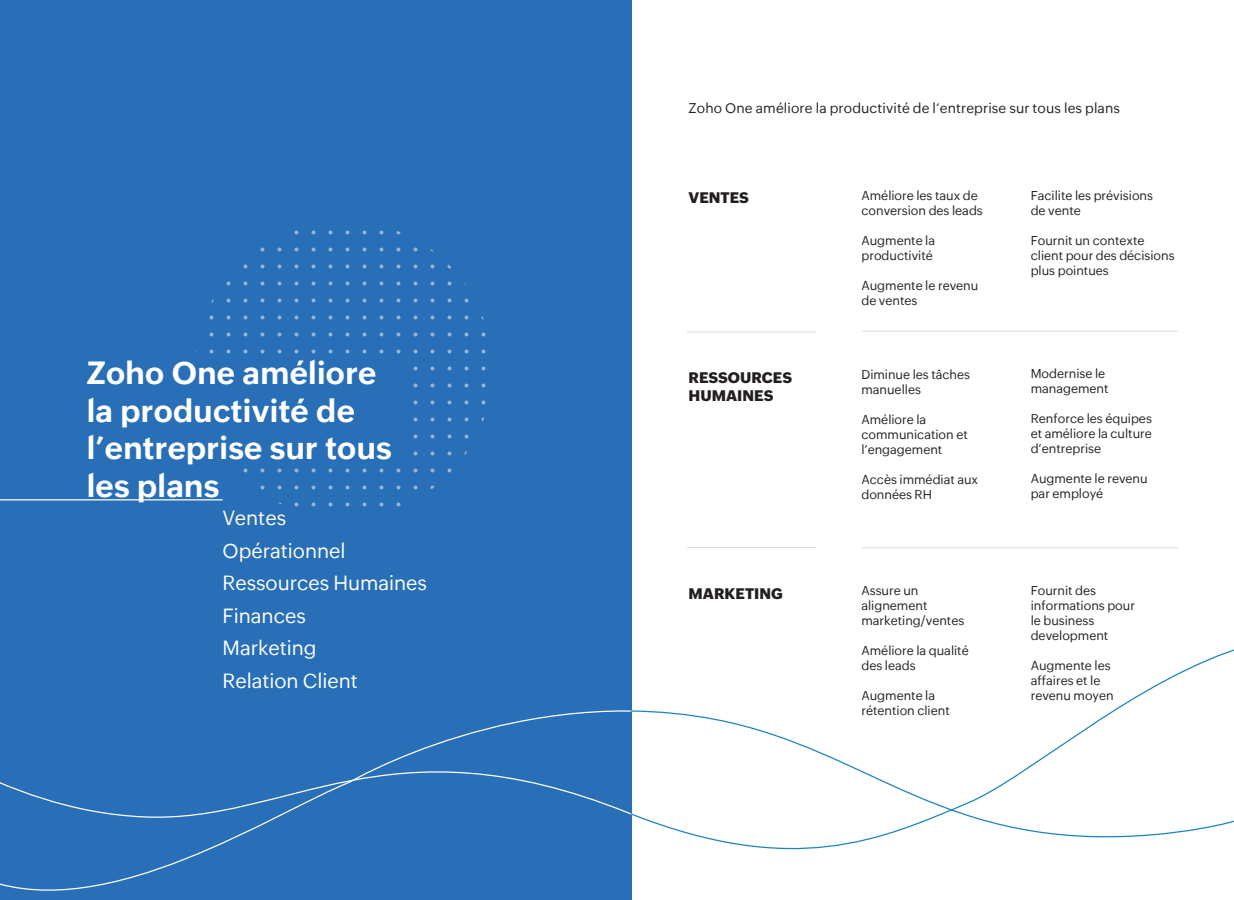
<style>
.page{position:relative;width:1234px;height:900px;background:#fff}
.page>*{position:absolute;margin:0;border:0;box-sizing:border-box;transform-origin:0 0}
.t1{font:48.12px/48.1px "Proxima Nova Extrabld";letter-spacing:.01em;color:#fff}
.t2{font:700 31.25px/37.5px "Zoho Puvi";letter-spacing:.01em;color:#fff}
.t3{font:20px/32.5px "Zoho Puvi";color:#fff}
.t4{font:800 15px/18px "Zoho Puvi";color:#231f20}
.t5{font:13.75px "Zoho Puvi";letter-spacing:.01em;color:#231f20}
.t6{font:12.5px/15px "Zoho Puvi";color:#231f20}
</style>
<div class="page">
<div style="left:0;top:0;width:631px;height:900px;background:#286fb7"></div>
<hr style="left:0;top:499px;width:222px;height:1px;background:#fff">
<hr style="left:862px;top:331px;width:315px;height:1px;background:#dcdbdb">
<hr style="left:687px;top:332px;width:128px;height:1px;background:#dcdbdb">
<hr style="left:862px;top:548px;width:315px;height:1px;background:#dcdbdb">
<hr style="left:687px;top:547px;width:128px;height:1px;background:#dcdbdb">
<svg style="left:0;top:710px;width:632px;height:171px"></svg>
<svg style="left:628px;top:644px;width:605px;height:234px"></svg>
<svg style="left:195px;top:221px;width:297px;height:297px"></svg>
<div style="left:71px;top:357px;width:337px;height:108px;background:#286fb7"></div>
<h2 class="t2" style="left:87px;top:352px;width:306px">Zoho One améliore la productivité de l’entreprise sur tous les plans</h2>
<h1 class="t1" style="left:81px;top:361px;width:270px">expect from<br>Zoho One?</h1>
<h3 class="t3" style="left:222px;top:500px;width:206px">Ventes<br>Opérationnel<br>Ressources Humaines<br>Finances<br>Marketing<br>Relation Client</h3>
<p class="t5" style="left:688px;top:97px;width:433px">Zoho One améliore la productivité de l‘entreprise sur tous les plans</p>
<p class="t4" style="left:688px;top:188px;width:62px">VENTES</p>
<p class="t6" style="left:861px;top:187px;width:123px">Améliore les taux de conversion des leads</p>
<p class="t6" style="left:861px;top:232px;width:75px">Augmente la productivité</p>
<p class="t6" style="left:861px;top:277px;width:118px">Augmente le revenu de ventes</p>
<p class="t6" style="left:1030px;top:187px;width:124px">Facilite les prévisions de vente</p>
<p class="t6" style="left:1030px;top:232px;width:145px">Fournit un contexte client pour des décisions plus pointues</p>
<p class="t4" style="left:688px;top:367px;width:105px">RESSOURCES<br>HUMAINES</p>
<p class="t6" style="left:861px;top:366px;width:110px">Diminue les tâches manuelles</p>
<p class="t6" style="left:861px;top:411px;width:108px">Améliore la communication et l’engagement</p>
<p class="t6" style="left:861px;top:471px;width:118px">Accès immédiat aux données RH</p>
<p class="t6" style="left:1030px;top:365px;width:79px">Modernise le management</p>
<p class="t6" style="left:1030px;top:410px;width:123px;text-align:justify">Renforce les équipes et améliore la culture d’entreprise</p>
<p class="t6" style="left:1030px;top:470px;width:118px">Augmente le revenu par employé</p>
<p class="t4" style="left:688px;top:583px;width:95px">MARKETING</p>
<p class="t6" style="left:861px;top:582px;width:104px">Assure un alignement marketing/ventes</p>
<p class="t6" style="left:861px;top:642px;width:109px">Améliore la qualité des leads</p>
<p class="t6" style="left:861px;top:687px;width:90px">Augmente la rétention client</p>
<p class="t6" style="left:1030px;top:582px;width:106px">Fournit des informations pour le business development</p>
<p class="t6" style="left:1030px;top:657px;width:84px">Augmente les affaires et le revenu moyen</p>
</div>
